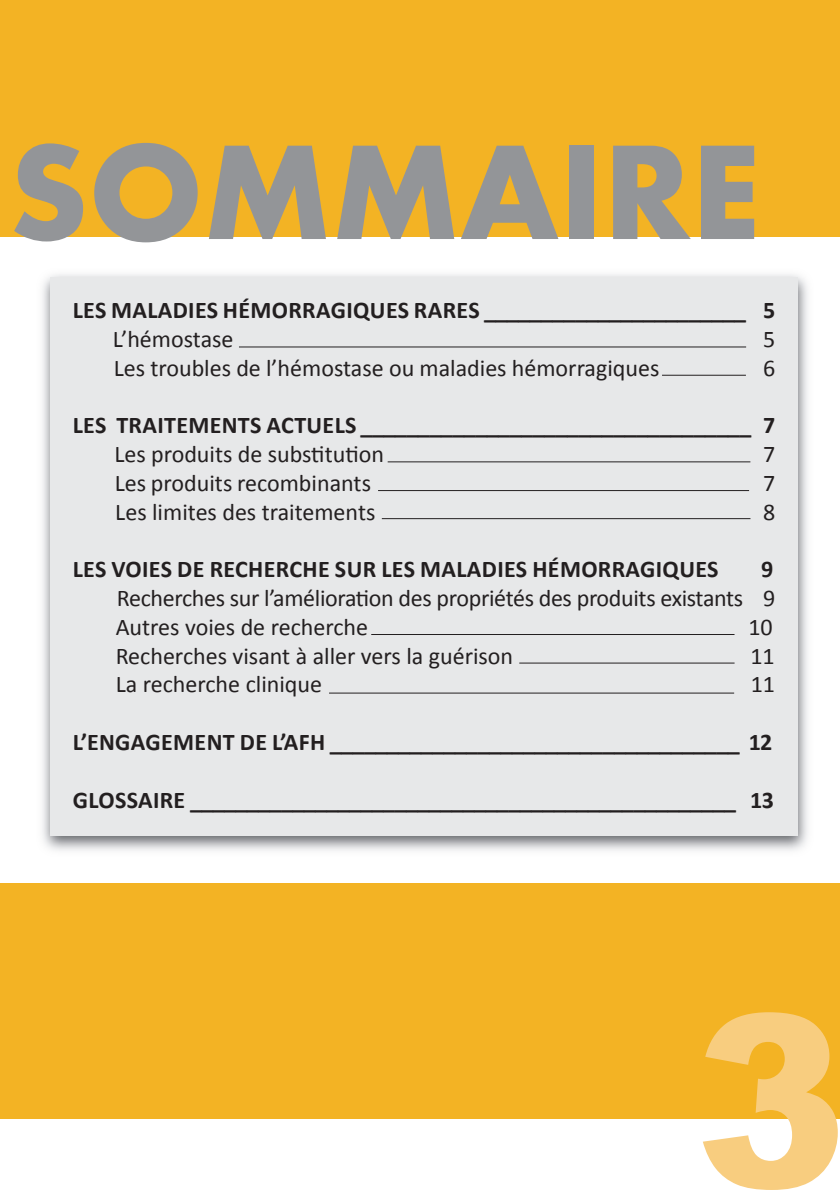
<style>
.page{position:relative;width:840px;height:1191px;background:#fff}
.page>*{position:absolute;margin:0;border:0;box-sizing:border-box;transform-origin:0 0}
.t1{font:900 240px "Arial";color:#f8cd7f;scale:.95 1}
.t2{font:700 140px "Aharoni";color:#939598}
.t3{font:24px/28.8px "Calibri";color:#231f20}
.t4{font:700 24px "Calibri";letter-spacing:.015em;color:#231f20}
</style>
<div class="page">
<div style="left:0;top:0;width:839px;height:236px;background:#f3b324"></div>
<div style="left:0;top:883px;width:839px;height:236px;background:#f3b324"></div>
<img style="left:42px;top:274px;width:766px;height:577px">
<div style="left:50px;top:278px;width:747px;height:558px;background:#e7e8e9"></div>
<hr style="left:239px;top:346px;width:506px;height:1px;background:#231f20">
<hr style="left:661px;top:375px;width:84px;height:1px;background:#231f20">
<hr style="left:387px;top:461px;width:363px;height:1px;background:#231f20">
<hr style="left:378px;top:490px;width:370px;height:1px;background:#231f20">
<hr style="left:381px;top:518px;width:369px;height:1px;background:#231f20">
<hr style="left:371px;top:634px;width:363px;height:1px;background:#231f20">
<hr style="left:519px;top:662px;width:215px;height:1px;background:#231f20">
<hr style="left:329px;top:692px;width:404px;height:1px;background:#231f20">
<h2 class="t2" style="left:9px;top:136px;width:752px">SOMMAIRE</h2>
<p class="t4" style="left:73px;top:300px;width:703px">LES MALADIES HÉMORRAGIQUES RARES _______________________ 5</p>
<p class="t3" style="left:113px;top:326px;width:122px">L’hémostase</p>
<p class="t3" style="left:762px;top:326px;width:14px">5</p>
<p class="t3" style="left:114px;top:355px;width:547px">Les troubles de l’hémostase ou maladies hémorragiques</p>
<p class="t3" style="left:762px;top:355px;width:14px">6</p>
<p class="t4" style="left:73px;top:415px;width:703px">LES TRAITEMENTS ACTUELS __________________________________ 7</p>
<p class="t3" style="left:114px;top:441px;width:271px">Les produits de substitution</p>
<p class="t3" style="left:762px;top:441px;width:14px">7</p>
<p class="t3" style="left:115px;top:470px;width:258px">Les produits recombinants</p>
<p class="t3" style="left:762px;top:470px;width:14px">7</p>
<p class="t3" style="left:115px;top:499px;width:261px">Les limites des traitements</p>
<p class="t3" style="left:762px;top:499px;width:14px">8</p>
<p class="t4" style="left:73px;top:559px;width:647px">LES VOIES DE RECHERCHE SUR LES MALADIES HÉMORRAGIQUES</p>
<p class="t4" style="left:760px;top:559px;width:14px">9</p>
<p class="t3" style="left:116px;top:585px;width:661px">Recherches sur l’amélioration des propriétés des produits existants 9<br>Autres voies de recherche</p>
<p class="t3" style="left:748px;top:614px;width:26px">10</p>
<p class="t3" style="left:116px;top:643px;width:399px">Recherches visant à aller vers la guérison</p>
<p class="t3" style="left:750px;top:643px;width:26px">11</p>
<p class="t3" style="left:116px;top:672px;width:208px">La recherche clinique</p>
<p class="t3" style="left:750px;top:672px;width:26px">11</p>
<p class="t4" style="left:73px;top:732px;width:700px">L’ENGAGEMENT DE L’AFH ____________________________________ 12</p>
<p class="t4" style="left:73px;top:789px;width:702px">GLOSSAIRE ________________________________________________ 13</p>
<h1 class="t1" style="left:694px;top:923px;width:162px">3</h1>
</div>
